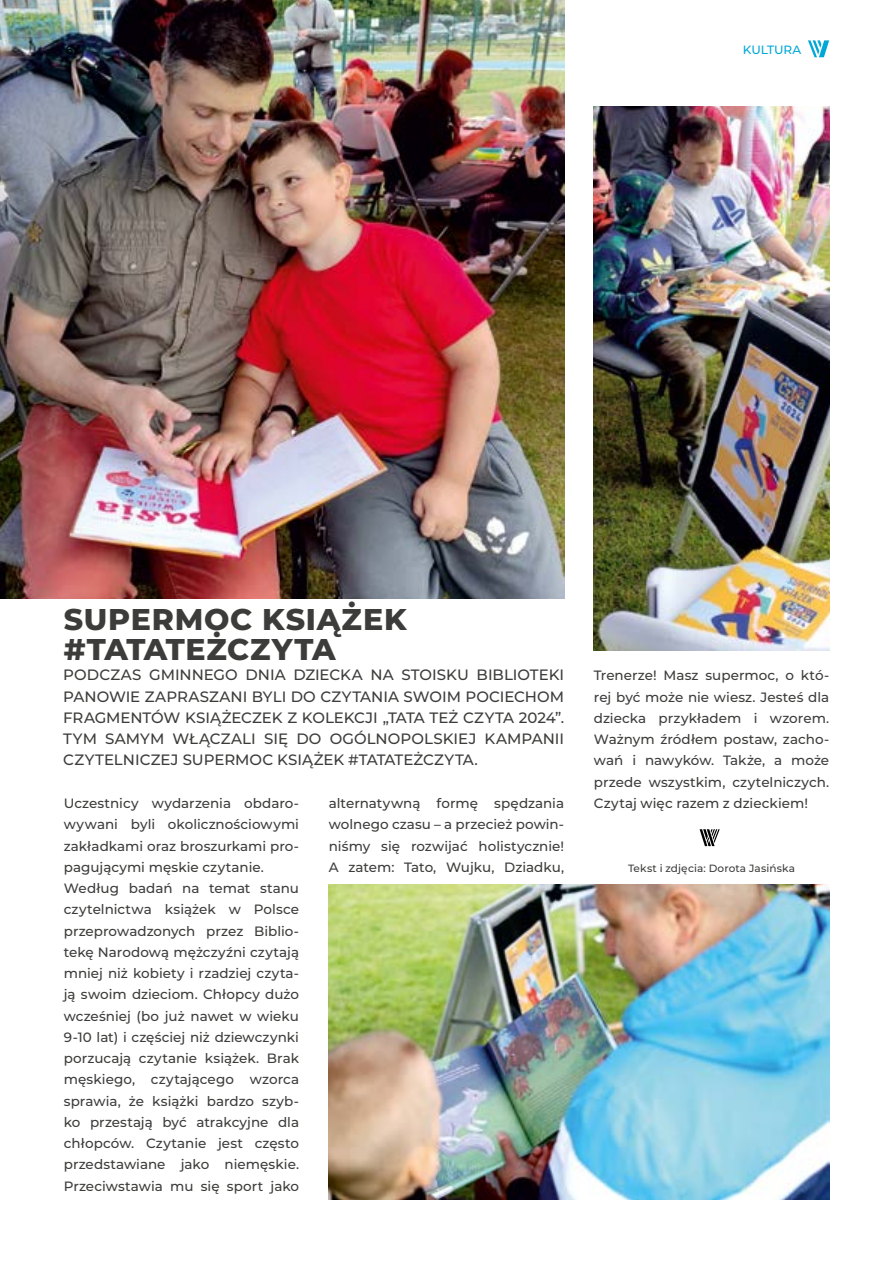
<style>
.page{position:relative;width:893px;height:1263px;background:#fff}
.page>*{position:absolute;margin:0;border:0;box-sizing:border-box;transform-origin:0 0}
.t1{font:800 30px/30px "Montserrat";letter-spacing:.025em;color:#3c3c3b}
.t2{font:500 15px/21.3px "Montserrat";color:#3c3c3b;text-align:justify}
.t3{font:500 13.5px/21.3px "Montserrat";color:#3c3c3b;text-align:justify}
.t4{font:500 12px "Montserrat";letter-spacing:-.005em;color:#00a8d7}
.t5{font:500 12px "Montserrat";color:#000}
.t6{font:500 10.5px "Montserrat";letter-spacing:.01em;color:#3c3c3b}
</style>
<div class="page">
<img style="left:328px;top:884px;width:501px;height:315px">
<img style="left:0;top:0;width:564px;height:598px">
<img style="left:594px;top:106px;width:236px;height:545px">
<svg style="left:700px;top:829px;width:20px;height:17px"></svg>
<svg style="left:808px;top:40px;width:21px;height:17px"></svg>
<p class="t5" style="left:66px;top:41px;width:9px">6</p>
<p class="t4" style="left:743px;top:41px;width:60px">KULTURA</p>
<h1 class="t1" style="left:64px;top:603px;width:344px">SUPERMOC KSIĄŻEK #TATATEŻCZYTA</h1>
<p class="t2" style="left:63px;top:664px;width:502px">PODCZAS GMINNEGO DNIA DZIECKA NA STOISKU BIBLIOTEKI PANOWIE ZAPRASZANI BYLI DO CZYTANIA SWOIM POCIECHOM FRAGMENTÓW KSIĄŻECZEK Z KOLEKCJI „TATA TEŻ CZYTA 2024”.<br>TYM SAMYM WŁĄCZALI SIĘ DO OGÓLNOPOLSKIEJ KAMPANII CZYTELNICZEJ SUPERMOC KSIĄŻEK #TATATEŻCZYTA.</p>
<p class="t3" style="left:64px;top:792px;width:237px;text-align:left">Uczestnicy wydarzenia obdaro&shy;wywani byli okolicznościowymi zakładkami oraz broszurkami pro&shy;pagującymi męskie czytanie.<br>Według badań na temat stanu czytelnictwa książek w Polsce przeprowadzonych przez Biblio&shy;tekę Narodową mężczyźni czytają mniej niż kobiety i rzadziej czyta&shy;ją swoim dzieciom. Chłopcy dużo wcześniej (bo już nawet w wieku<br>9-10 lat) i częściej niż dziewczynki porzucają czytanie książek. Brak męskiego, czytającego wzorca sprawia, że książki bardzo szyb&shy;ko przestają być atrakcyjne dla chłopców. Czytanie jest często przedstawiane jako niemęskie.<br>Przeciwstawia mu się sport jako</p>
<p class="t3" style="left:329px;top:792px;width:237px">alternatywną formę spędzania wolnego czasu – a przecież powin&shy;niśmy się rozwijać holistycznie!<br>A zatem: Tato, Wujku, Dziadku,</p>
<p class="t3" style="left:594px;top:664px;width:237px">Trenerze! Masz supermoc, o któ&shy;rej być może nie wiesz. Jesteś dla dziecka przykładem i wzorem.<br>Ważnym źródłem postaw, zacho&shy;wań i nawyków. Także, a może przede wszystkim, czytelniczych.<br>Czytaj więc razem z dzieckiem!</p>
<p class="t6" style="left:628px;top:861px;width:169px">Tekst i zdjęcia: Dorota Jasińska</p>
</div>
